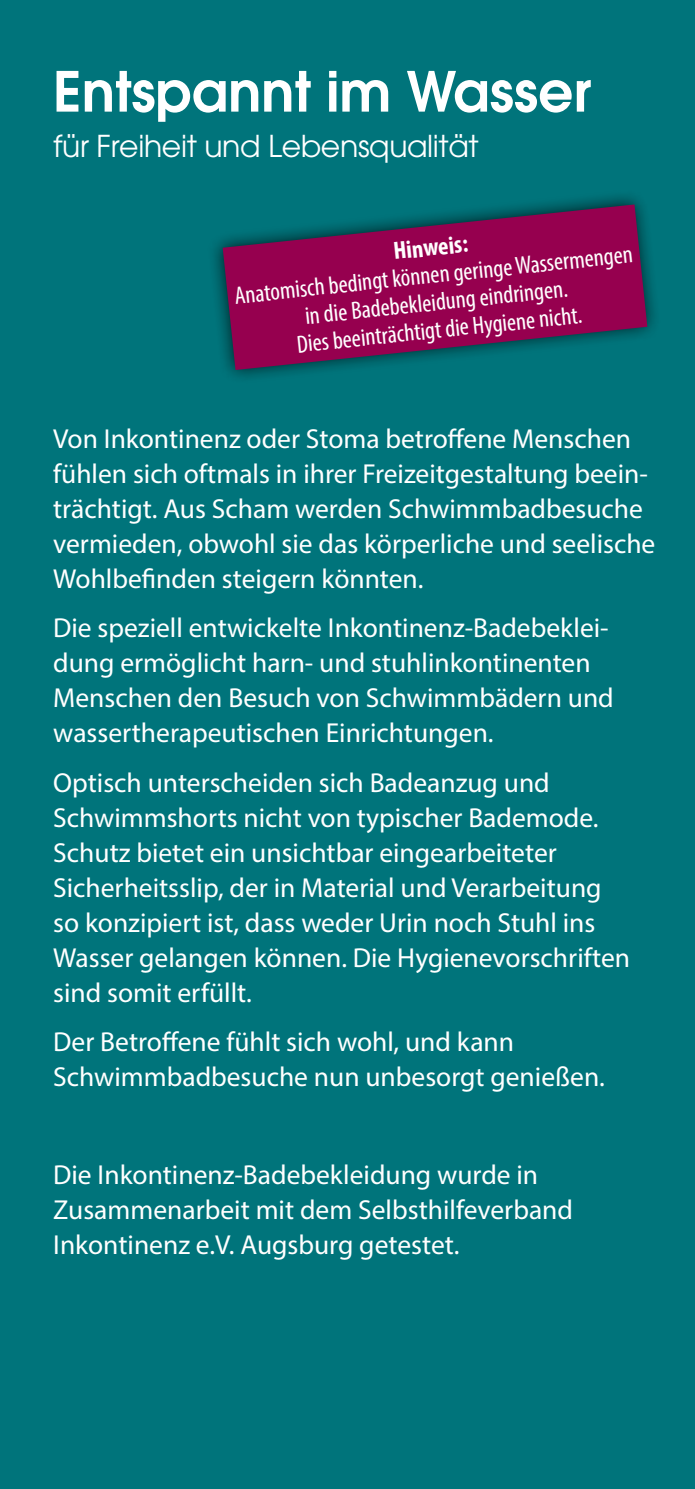
<style>
.page{position:relative;width:695px;height:1489px;background:#fff}
.page>*{position:absolute;margin:0;border:0;box-sizing:border-box;transform-origin:0 0}
.t1{font:600 55px "ITC Avant Garde Pro";color:#fff}
.t2{font:30px "ITC Avant Garde Pro";letter-spacing:-.015em;color:#fff}
.t3{font:27.5px/35px "Myriad Pro";color:#fff}
.t4{font:condensed 25px/27.5px "Myriad Pro";color:#fff;text-align:center}
.t5{font:700 condensed 25px "Myriad Pro";color:#fff}
</style>
<div class="page">
<div style="left:0;top:0;width:694px;height:1488px;background:#00747b"></div>
<svg style="left:214px;top:196px;width:440px;height:181px"></svg>
<svg style="left:223px;top:204px;width:424px;height:166px;fill:#96004f"></svg>
<h1 class="t1" style="left:53px;top:55px;width:539px">Entspannt im Wasser</h1>
<p class="t2" style="left:53px;top:127px;width:427px">für Freiheit und Lebensqualität</p>
<p class="t5" style="left:392px;top:235px;width:76px;rotate:-6deg">Hinweis:</p>
<p class="t4" style="left:233px;top:281px;width:402px;rotate:-6deg">Anatomisch bedingt können geringe Wassermengen in die Badebekleidung eindringen.<br>Dies beeinträchtigt die Hygiene nicht.</p>
<p class="t3" style="left:53px;top:421px;width:603px">Von Inkontinenz oder Stoma betroffene Menschen fühlen sich oftmals in ihrer Freizeitgestaltung beein&shy;trächtigt. Aus Scham werden Schwimmbadbesuche vermieden, obwohl sie das körperliche und seelische Wohlbefinden steigern könnten.</p>
<p class="t3" style="left:53px;top:610px;width:562px">Die speziell entwickelte Inkontinenz-Badebeklei&shy;dung ermöglicht harn- und stuhlinkontinenten Menschen den Besuch von Schwimmbädern und wassertherapeutischen Einrichtungen.</p>
<p class="t3" style="left:53px;top:764px;width:578px">Optisch unterscheiden sich Badeanzug und Schwimmshorts nicht von typischer Bademode.<br>Schutz bietet ein unsichtbar eingearbeiteter Sicherheitsslip, der in Material und Verarbeitung so konzipiert ist, dass weder Urin noch Stuhl ins Wasser gelangen können. Die Hygienevorschriften sind somit erfüllt.</p>
<p class="t3" style="left:53px;top:1023px;width:553px">Der Betroffene fühlt sich wohl, und kann<br>Schwimmbadbesuche nun unbesorgt genießen.</p>
<p class="t3" style="left:53px;top:1157px;width:521px">Die Inkontinenz-Badebekleidung wurde in<br>Zusammenarbeit mit dem Selbsthilfeverband<br>Inkontinenz e.V. Augsburg getestet.</p>
</div>
